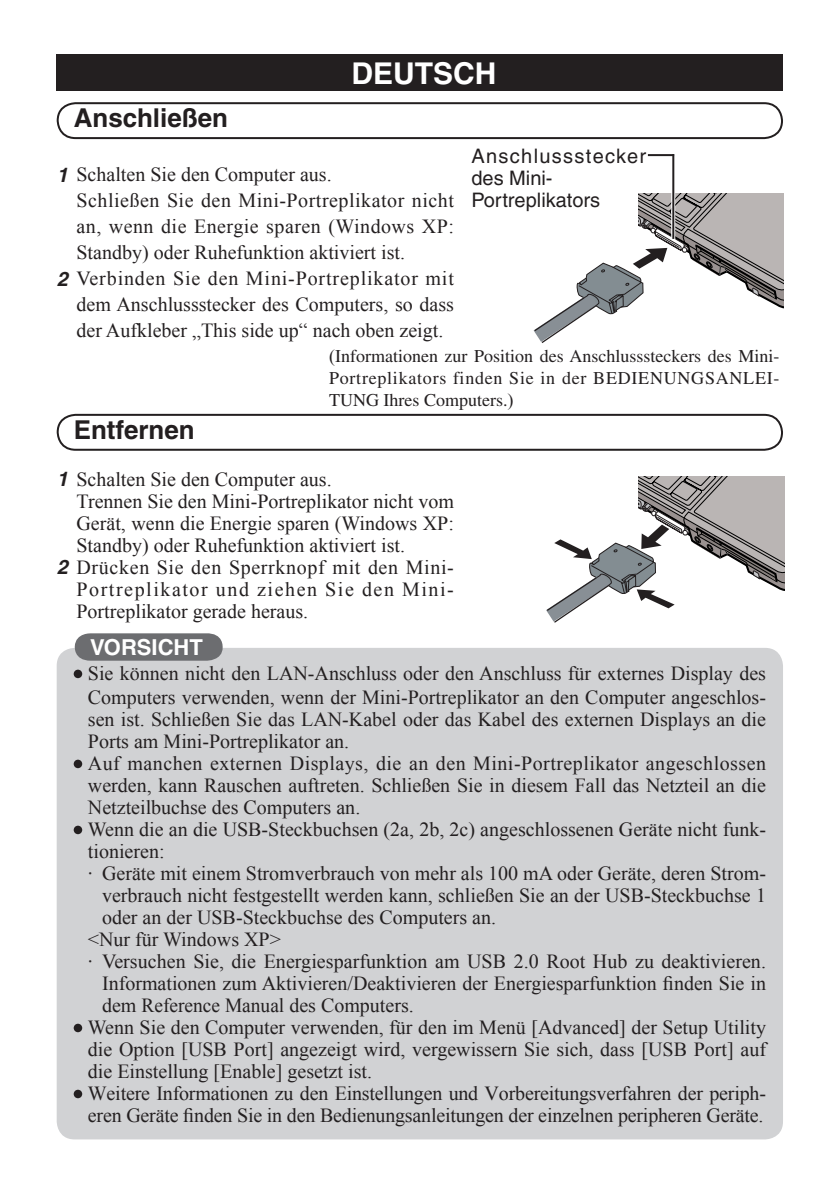
<style>
.page{position:relative;width:834px;height:1191px;background:#fff}
.page>*{position:absolute;margin:0;border:0;box-sizing:border-box;transform-origin:0 0}
.t1{font:700 30px "Helvetica";color:#fff}
.t2{font:700 26px "Helvetica";color:#231f20}
.t3{font:700 22px "Helvetica";color:#fff}
.t4{font:20px/24px "Times New Roman";color:#231f20}
.t5{font:20px "Times New Roman";letter-spacing:.025em;color:#231f20}
.t6{font:20px/22px "Helvetica";color:#231f20}
.t7{font:20px "Times New Roman";letter-spacing:.04em;color:#231f20}
.t8{font:20px "Times New Roman";letter-spacing:.035em;color:#231f20}
.t9{font:20px "Times New Roman";letter-spacing:.075em;color:#231f20}
.t10{font:18px/22px "Times";letter-spacing:.04em;color:#231f20;text-align:justify}
.s1{font-family:"Helvetica";font-weight:700;font-style:italic}
.s2{font-family:"Times New Roman"}
</style>
<div class="page">
<div style="left:57px;top:648px;width:725px;height:491px;background:#d1d2d4;border-radius:18px"></div>
<svg style="left:74px;top:633px;width:149px;height:28px;background:#747578"></svg>
<div style="left:57px;top:54px;width:725px;height:37px;background:#231f20"></div>
<div style="left:57px;top:102px;width:725px;height:37px;border:2px solid #231f20;border-radius:18px"></div>
<div style="left:57px;top:414px;width:725px;height:37px;border:2px solid #231f20;border-radius:18px"></div>
<div style="left:74px;top:670px;width:8px;height:8px;border:2px solid #231f20;border-radius:50%"></div>
<div style="left:74px;top:760px;width:8px;height:8px;border:2px solid #231f20;border-radius:50%"></div>
<div style="left:74px;top:826px;width:8px;height:8px;border:2px solid #231f20;border-radius:50%"></div>
<div style="left:74px;top:1024px;width:8px;height:8px;border:2px solid #231f20;border-radius:50%"></div>
<div style="left:74px;top:1090px;width:8px;height:8px;border:2px solid #231f20;border-radius:50%"></div>
<svg style="left:533px;top:193px;width:250px;height:150px"></svg>
<svg style="left:546px;top:476px;width:238px;height:147px"></svg>
<hr style="left:647px;top:154px;width:27px;height:2px;background:#231f20">
<svg style="left:671px;top:163px;width:4px;height:77px"></svg>
<hr style="left:672px;top:154px;width:2px;height:85px;background:#231f20">
<h1 class="t1" style="left:351px;top:63px;width:146px">DEUTSCH</h1>
<h2 class="t2" style="left:74px;top:109px;width:156px">Anschließen</h2>
<p class="t4" style="left:57px;top:162px;width:276px"><span class="s1">1</span> Schalten Sie den Computer aus.</p>
<p class="t5" style="left:76px;top:189px;width:379px">Schließen Sie den Mini-Portreplikator nicht</p>
<p class="t5" style="left:76px;top:215px;width:379px">an, wenn die Energie sparen (Windows XP:</p>
<p class="t4" style="left:76px;top:240px;width:330px">Standby) oder Ruhefunktion aktiviert ist.</p>
<p class="t7" style="left:57px;top:267px;width:398px"><span class="s1">2</span> Verbinden Sie den Mini-Portreplikator mit</p>
<p class="t4" style="left:76px;top:292px;width:379px">dem Anschlussstecker des Computers, so dass</p>
<p class="t4" style="left:76px;top:318px;width:368px">der Aufkleber „This side up“ nach oben zeigt.</p>
<p class="t6" style="left:471px;top:147px;width:176px">Anschlussstecker des Mini-<br>Portreplikators</p>
<p class="t10" style="left:329px;top:346px;width:452px"><span class="s2">(</span>Informationen zur Position des Anschlusssteckers des Mini-Portreplikators finden Sie in der BEDIENUNGSANLEI-TUNG Ihres Computers.<span class="s2">)</span></p>
<h2 class="t2" style="left:74px;top:420px;width:123px">Entfernen</h2>
<p class="t4" style="left:57px;top:467px;width:276px"><span class="s1">1</span> Schalten Sie den Computer aus.</p>
<p class="t4" style="left:76px;top:489px;width:379px">Trennen Sie den Mini-Portreplikator nicht vom</p>
<p class="t4" style="left:76px;top:511px;width:379px">Gerät, wenn die Energie sparen (Windows XP:</p>
<p class="t4" style="left:76px;top:533px;width:330px">Standby) oder Ruhefunktion aktiviert ist.</p>
<p class="t8" style="left:57px;top:556px;width:398px"><span class="s1">2</span> Drücken Sie den Sperrknopf mit den Mini-</p>
<p class="t9" style="left:76px;top:578px;width:379px">Portreplikator und ziehen Sie den Mini-</p>
<p class="t4" style="left:76px;top:599px;width:233px">Portreplikator gerade heraus.</p>
<p class="t3" style="left:90px;top:640px;width:114px">VORSICHT</p>
<p class="t4" style="left:88px;top:661px;width:679px">Sie können nicht den LAN-Anschluss oder den Anschluss für externes Display des<br>Computers verwenden, wenn der Mini-Portreplikator an den Computer angeschlos-</p>
<p class="t4" style="left:88px;top:707px;width:679px">sen ist. Schließen Sie das LAN-Kabel oder das Kabel des externen Displays an die</p>
<p class="t4" style="left:88px;top:729px;width:263px">Ports am Mini-Portreplikator an.</p>
<p class="t5" style="left:88px;top:752px;width:679px">Auf manchen externen Displays, die an den Mini-Portreplikator angeschlossen</p>
<p class="t4" style="left:88px;top:773px;width:679px">werden, kann Rauschen auftreten. Schließen Sie in diesem Fall das Netzteil an die</p>
<p class="t4" style="left:88px;top:795px;width:274px">Netzteilbuchse des Computers an.</p>
<p class="t4" style="left:88px;top:817px;width:679px">Wenn die an die USB-Steckbuchsen (2a, 2b, 2c) angeschlossenen Geräte nicht funk-</p>
<p class="t4" style="left:88px;top:839px;width:78px">tionieren:</p>
<p class="t4" style="left:88px;top:861px;width:679px">· Geräte mit einem Stromverbrauch von mehr als 100 mA oder Geräte, deren Strom-</p>
<p class="t4" style="left:102px;top:883px;width:665px">verbrauch nicht festgestellt werden kann, schließen Sie an der USB-Steckbuchse 1</p>
<p class="t4" style="left:102px;top:905px;width:395px">oder an der USB-Steckbuchse des Computers an.</p>
<p class="t4" style="left:88px;top:927px;width:195px">&lt;Nur für Windows XP&gt;</p>
<p class="t4" style="left:88px;top:949px;width:679px">· Versuchen Sie, die Energiesparfunktion am USB 2.0 Root Hub zu deaktivieren.</p>
<p class="t4" style="left:102px;top:971px;width:665px">Informationen zum Aktivieren/Deaktivieren der Energiesparfunktion finden Sie in</p>
<p class="t4" style="left:102px;top:993px;width:313px">dem Reference Manual des Computers.</p>
<p class="t4" style="left:88px;top:1015px;width:679px">Wenn Sie den Computer verwenden, für den im Menü [Advanced] der Setup Utility</p>
<p class="t4" style="left:88px;top:1037px;width:679px">die Option [USB Port] angezeigt wird, vergewissern Sie sich, dass [USB Port] auf</p>
<p class="t4" style="left:88px;top:1059px;width:285px">die Einstellung [Enable] gesetzt ist.</p>
<p class="t4" style="left:88px;top:1081px;width:679px">Weitere Informationen zu den Einstellungen und Vorbereitungsverfahren der periph-</p>
<p class="t4" style="left:88px;top:1103px;width:677px">eren Geräte finden Sie in den Bedienungsanleitungen der einzelnen peripheren Geräte.</p>
</div>
